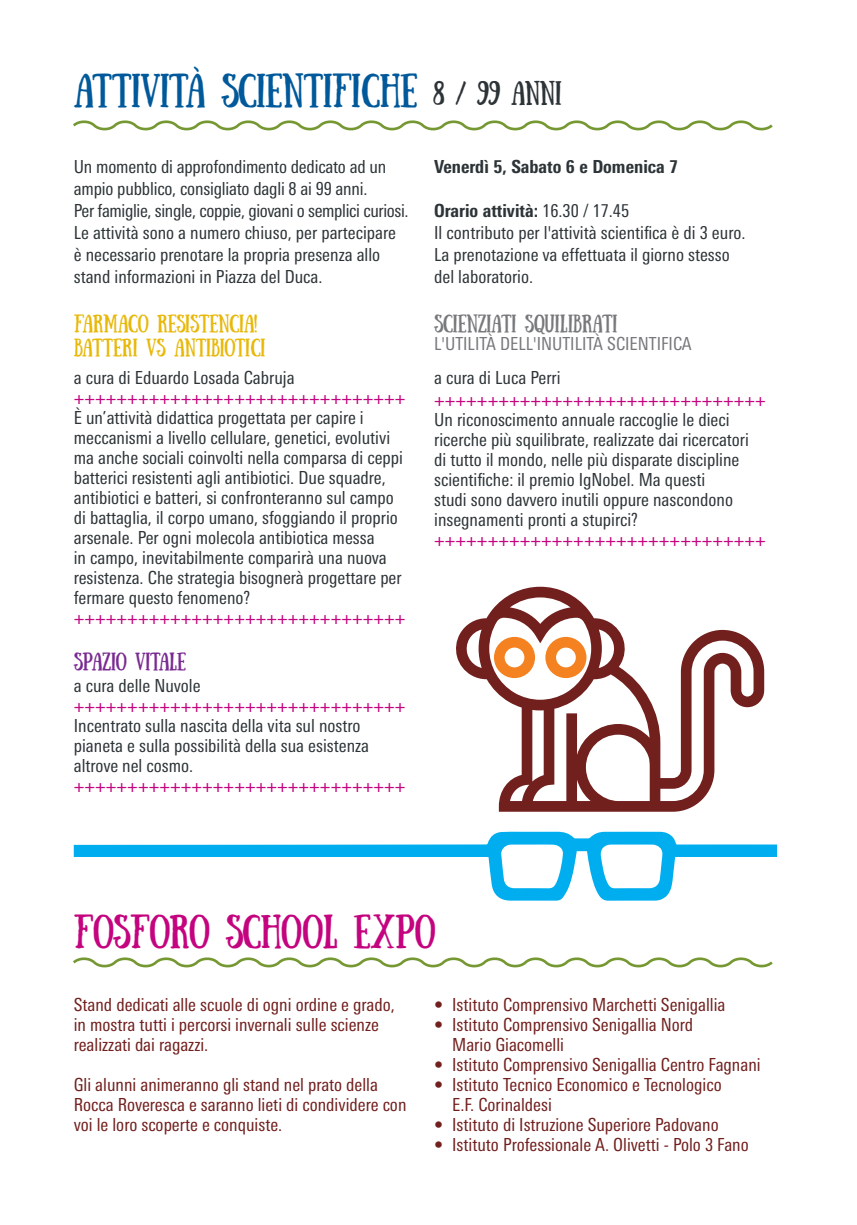
<style>
.page{position:relative;width:857px;height:1225px;background:#fff}
.page>*{position:absolute;margin:0;border:0;box-sizing:border-box;transform-origin:0 0}
.t1{font:34px "Sunday";letter-spacing:-.02em;color:#00599a}
.t2{font:34px "Sunday";letter-spacing:-.02em;color:#c4047f}
.t3{font:condensed 18px/20px "Linotype Univers";color:#2d3437}
.t4{font:condensed 18px/20px "Linotype Univers";color:#71201e}
.t5{font:condensed 18px "Linotype Univers";color:#c4047f}
.t6{font:18px/24px "Sunday";letter-spacing:-.02em;color:#e8b809}
.t7{font:condensed 18px "Linotype Univers";color:#76787b}
.t8{font:800 condensed 18px "Linotype Univers";color:#2d3437}
.t9{font:18px "Sunday";letter-spacing:-.02em;color:#76787b}
.t10{font:18px "Sunday";letter-spacing:-.02em;color:#792a91}
.s1{font-size:24px;color:#2d3437}
.s2{font-weight:800}
</style>
<div class="page">
<svg style="left:74px;top:831px;width:702px;height:69px"></svg>
<svg style="left:73px;top:120px;width:700px;height:11px"></svg>
<svg style="left:73px;top:957px;width:700px;height:11px"></svg>
<svg style="left:456px;top:587px;width:307px;height:224px"></svg>
<svg style="left:493px;top:637px;width:41px;height:41px"></svg>
<svg style="left:545px;top:637px;width:41px;height:41px"></svg>
<h1 class="t1" style="left:74px;top:68px;width:489px">ATTIVITÀ SCIENTIFICHE <span class="s1">8 / 99 ANNI</span></h1>
<p class="t3" style="left:74px;top:155px;width:336px;line-height:22px">Un momento di approfondimento dedicato ad un ampio pubblico, consigliato dagli 8 ai 99 anni.<br>Per famiglie, single, coppie, giovani o semplici curiosi.<br>Le attività sono a numero chiuso, per partecipare<br>è necessario prenotare la propria presenza allo stand informazioni in Piazza del Duca.</p>
<p class="t6" style="left:74px;top:310px;width:193px">FARMACO RESISTENCIA!<br>BATTERI VS ANTIBIOTICI</p>
<p class="t3" style="left:74px;top:368px;width:222px">a cura di Eduardo Losada Cabruja</p>
<p class="t5" style="left:74px;top:387px;width:333px">+++++++++++++++++++++++++++++++</p>
<p class="t3" style="left:74px;top:408px;width:330px">È un’attività didattica progettata per capire i meccanismi a livello cellulare, genetici, evolutivi ma anche sociali coinvolti nella comparsa di ceppi batterici resistenti agli antibiotici. Due squadre, antibiotici e batteri, si confronteranno sul campo di battaglia, il corpo umano, sfoggiando il proprio arsenale. Per ogni molecola antibiotica messa<br>in campo, inevitabilmente comparirà una nuova resistenza. Che strategia bisognerà progettare per fermare questo fenomeno?</p>
<p class="t5" style="left:74px;top:607px;width:333px">+++++++++++++++++++++++++++++++</p>
<p class="t10" style="left:74px;top:649px;width:114px">SPAZIO VITALE</p>
<p class="t3" style="left:74px;top:676px;width:128px">a cura delle Nuvole</p>
<p class="t5" style="left:74px;top:695px;width:333px">+++++++++++++++++++++++++++++++</p>
<p class="t3" style="left:74px;top:716px;width:297px">Incentrato sulla nascita della vita sul nostro pianeta e sulla possibilità della sua esistenza altrove nel cosmo.</p>
<p class="t5" style="left:74px;top:775px;width:333px">+++++++++++++++++++++++++++++++</p>
<p class="t8" style="left:434px;top:155px;width:245px">Venerdì 5, Sabato 6 e Domenica 7</p>
<p class="t3" style="left:434px;top:199px;width:312px;line-height:22px"><span class="s2">Orario attività:</span> 16.30 / 17.45<br>Il contributo per l'attività scientifica è di 3 euro.<br>La prenotazione va effettuata il giorno stesso del laboratorio.</p>
<p class="t9" style="left:434px;top:311px;width:185px">SCIENZIATI SQUILIBRATI</p>
<p class="t7" style="left:434px;top:333px;width:259px">L'UTILITÀ DELL'INUTILITÀ SCIENTIFICA</p>
<p class="t3" style="left:434px;top:368px;width:128px">a cura di Luca Perri</p>
<p class="t5" style="left:434px;top:389px;width:333px">+++++++++++++++++++++++++++++++</p>
<p class="t3" style="left:434px;top:410px;width:316px">Un riconoscimento annuale raccoglie le dieci ricerche più squilibrate, realizzate dai ricercatori di tutto il mondo, nelle più disparate discipline scientifiche: il premio IgNobel. Ma questi<br>studi sono davvero inutili oppure nascondono insegnamenti pronti a stupirci?</p>
<p class="t5" style="left:434px;top:529px;width:333px">+++++++++++++++++++++++++++++++</p>
<h1 class="t2" style="left:74px;top:908px;width:363px">FOSFORO SCHOOL EXPO</h1>
<p class="t4" style="left:74px;top:994px;width:322px">Stand dedicati alle scuole di ogni ordine e grado, in mostra tutti i percorsi invernali sulle scienze realizzati dai ragazzi.</p>
<p class="t4" style="left:74px;top:1074px;width:334px">Gli alunni animeranno gli stand nel prato della<br>Rocca Roveresca e saranno lieti di condividere con voi le loro scoperte e conquiste.</p>
<p class="t4" style="left:434px;top:994px;width:293px">• Istituto Comprensivo Marchetti Senigallia</p>
<p class="t4" style="left:452px;top:1014px;width:242px;text-indent:-18px">• Istituto Comprensivo Senigallia Nord<br>Mario Giacomelli</p>
<p class="t4" style="left:434px;top:1054px;width:328px">• Istituto Comprensivo Senigallia Centro Fagnani</p>
<p class="t4" style="left:452px;top:1074px;width:271px;text-indent:-18px">• Istituto Tecnico Economico e Tecnologico<br>E.F. Corinaldesi</p>
<p class="t4" style="left:434px;top:1114px;width:286px">• Istituto di Istruzione Superiore Padovano</p>
<p class="t4" style="left:434px;top:1134px;width:316px">• Istituto Professionale A. Olivetti - Polo 3 Fano</p>
</div>
